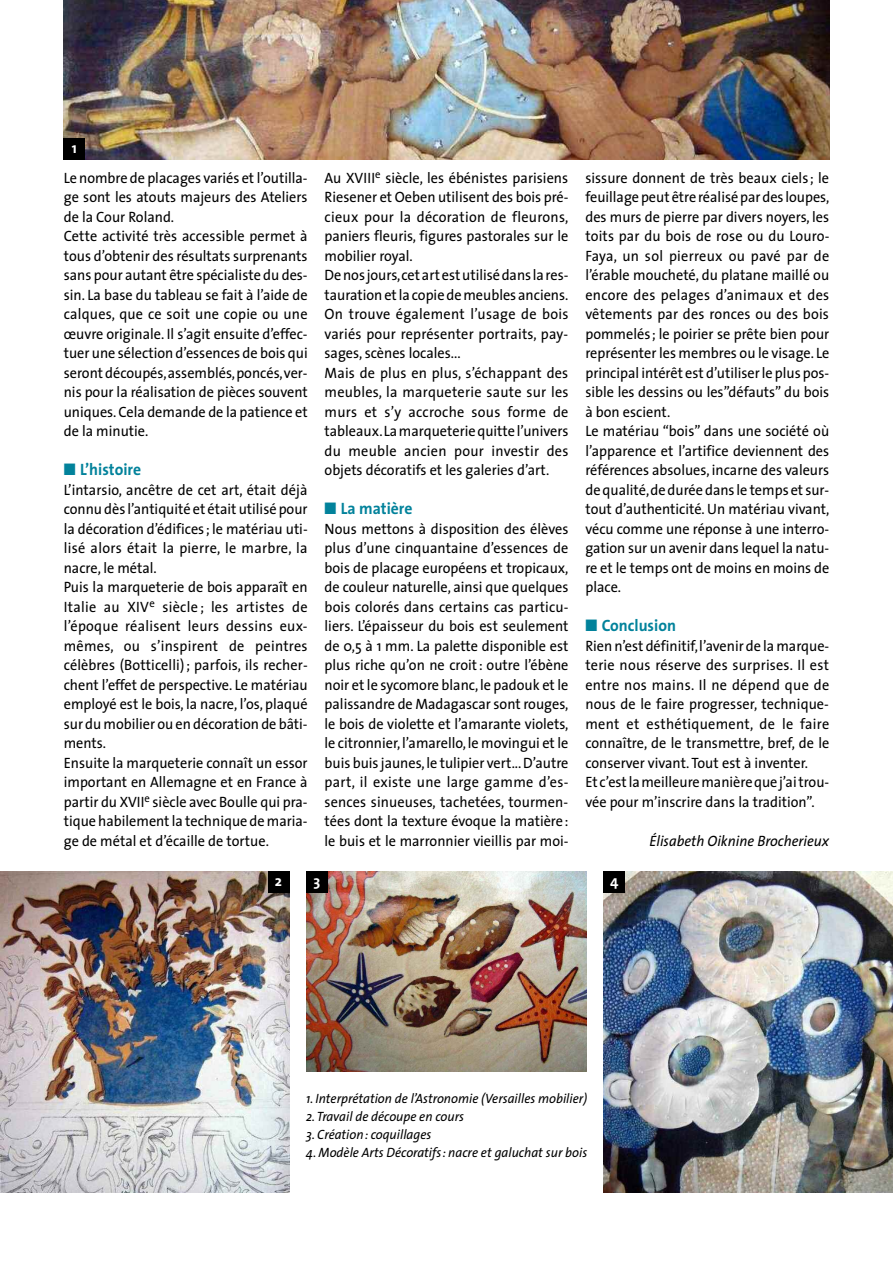
<style>
.page{position:relative;width:893px;height:1263px;background:#fff}
.page>*{position:absolute;margin:0;border:0;box-sizing:border-box;transform-origin:0 0}
.t1{font:700 16.5px "The Sans";color:#02829b;scale:.95 1}
.t2{font:15px/19.5px "The Sans";color:#000;scale:.95 1}
.t3{font:italic 15px "The Sans";color:#000;scale:.95 1}
.t4{font:700 15px "The Sans";color:#fff}
.t5{font:italic 13.5px "The Sans";color:#000;scale:.95 1}
</style>
<div class="page">
<img style="left:0;top:872px;width:289px;height:321px">
<img style="left:64px;top:0;width:765px;height:159px">
<img style="left:306px;top:872px;width:281px;height:199px">
<img style="left:604px;top:872px;width:289px;height:321px">
<div style="left:64px;top:138px;width:21px;height:21px;background:#000"></div>
<div style="left:268px;top:872px;width:21px;height:21px;background:#000"></div>
<div style="left:306px;top:872px;width:21px;height:21px;background:#000"></div>
<div style="left:604px;top:872px;width:21px;height:21px;background:#000"></div>
<p class="t4" style="left:72px;top:142px;width:7px">1</p>
<p class="t2" style="left:64px;top:169px;width:258px">Le nombre de placages variés et l’outilla&shy;ge sont les atouts majeurs des Ateliers de la Cour Roland.<br>Cette activité très accessible permet à tous d’obtenir des résultats surprenants sans pour autant être spécialiste du des&shy;sin. La base du tableau se fait à l’aide de calques, que ce soit une copie ou une œuvre originale. Il s’agit ensuite d’effec&shy;tuer une sélection d’essences de bois qui seront découpés,assemblés,poncés,ver&shy;nis pour la réalisation de pièces souvent uniques. Cela demande de la patience et de la minutie.</p>
<p class="t1" style="left:64px;top:463px;width:83px">■ L’histoire</p>
<p class="t2" style="left:64px;top:481px;width:258px">L’intarsio, ancêtre de cet art, était déjà connu dès l’antiquité et était utilisé pour la décoration d’édifices ; le matériau uti&shy;lisé alors était la pierre, le marbre, la nacre, le métal.<br>Puis la marqueterie de bois apparaît en Italie au XIV<sup>e</sup> siècle ; les artistes de l’époque réalisent leurs dessins eux&shy;mêmes, ou s’inspirent de peintres célèbres (Botticelli) ; parfois, ils recher&shy;chent l’effet de perspective. Le matériau employé est le bois, la nacre, l’os, plaqué sur du mobilier ou en décoration de bâti&shy;ments.<br>Ensuite la marqueterie connaît un essor important en Allemagne et en France à partir du XVII<sup>e</sup> siècle avec Boulle qui pra&shy;tique habilement la technique de maria&shy;ge de métal et d’écaille de tortue.</p>
<p class="t2" style="left:325px;top:169px;width:258px">Au XVIII<sup>e</sup> siècle, les ébénistes parisiens Riesener et Oeben utilisent des bois pré&shy;cieux pour la décoration de fleurons, paniers fleuris, figures pastorales sur le mobilier royal.<br>Denos jours,cet art est utilisé dans la res&shy;tauration et la copie de meubles anciens.<br>On trouve également l’usage de bois variés pour représenter portraits, pay&shy;sages, scènes locales...<br>Mais de plus en plus, s’échappant des meubles, la marqueterie saute sur les murs et s’y accroche sous forme de tableaux.La marqueterie quitte l’univers du meuble ancien pour investir des objets décoratifs et les galeries d’art.</p>
<p class="t1" style="left:325px;top:502px;width:94px">■ La matière</p>
<p class="t2" style="left:325px;top:520px;width:258px;text-align:justify">Nous mettons à disposition des élèves plus d’une cinquantaine d’essences de bois de placage européens et tropicaux, de couleur naturelle, ainsi que quelques bois colorés dans certains cas particu&shy;liers. L’épaisseur du bois est seulement de 0,5 à 1 mm. La palette disponible est plus riche qu’on ne croit : outre l’ébène noir et le sycomore blanc, le padouk et le palissandre de Madagascar sont rouges, le bois de violette et l’amarante violets, le citronnier, l’amarello, le movingui et le buis buis jaunes,le tulipier vert... D’autre part, il existe une large gamme d’es&shy;sences sinueuses, tachetées, tourmen&shy;tées dont la texture évoque la matière : le buis et le marronnier vieillis par moi-</p>
<p class="t2" style="left:585px;top:169px;width:258px">sissure donnent de très beaux ciels ; le feuillage peut être réalisé par des loupes, des murs de pierre par divers noyers, les toits par du bois de rose ou du Louro-Faya, un sol pierreux ou pavé par de l’érable moucheté, du platane maillé ou encore des pelages d’animaux et des vêtements par des ronces ou des bois pommelés ; le poirier se prête bien pour représenter les membres ou le visage. Le principal intérêt est d’utiliser le plus pos&shy;sible les dessins ou les”défauts” du bois à bon escient.<br>Le matériau “bois” dans une société où l’apparence et l’artifice deviennent des références absolues, incarne des valeurs de qualité,de durée dans le temps et sur&shy;tout d’authenticité. Un matériau vivant, vécu comme une réponse à une interro&shy;gation sur un avenir dans lequel la natu&shy;re et le temps ont de moins en moins de place.</p>
<p class="t1" style="left:585px;top:619px;width:97px">■ Conclusion</p>
<p class="t2" style="left:585px;top:637px;width:258px">Rien n’est définitif,l’avenir de la marque&shy;terie nous réserve des surprises. Il est entre nos mains. Il ne dépend que de nous de le faire progresser, technique&shy;ment et esthétiquement, de le faire connaître, de le transmettre, bref, de le conserver vivant. Tout est à inventer.<br>Et c’est la meilleure manière que j’ai trou&shy;vée pour m’inscrire dans la tradition”.</p>
<p class="t3" style="left:649px;top:835px;width:191px">Élisabeth Oiknine Brocherieux</p>
<p class="t4" style="left:275px;top:875px;width:9px">2</p>
<p class="t4" style="left:313px;top:875px;width:8px">3</p>
<p class="t4" style="left:610px;top:875px;width:10px">4</p>
<p class="t5" style="left:306px;top:1093px;width:297px">1. Interprétation de l’Astronomie (Versailles mobilier)</p>
<p class="t5" style="left:306px;top:1111px;width:168px">2. Travail de découpe en cours</p>
<p class="t5" style="left:306px;top:1129px;width:133px">3. Création : coquillages</p>
<p class="t5" style="left:306px;top:1147px;width:297px">4. Modèle Arts Décoratifs : nacre et galuchat sur bois</p>
</div>
